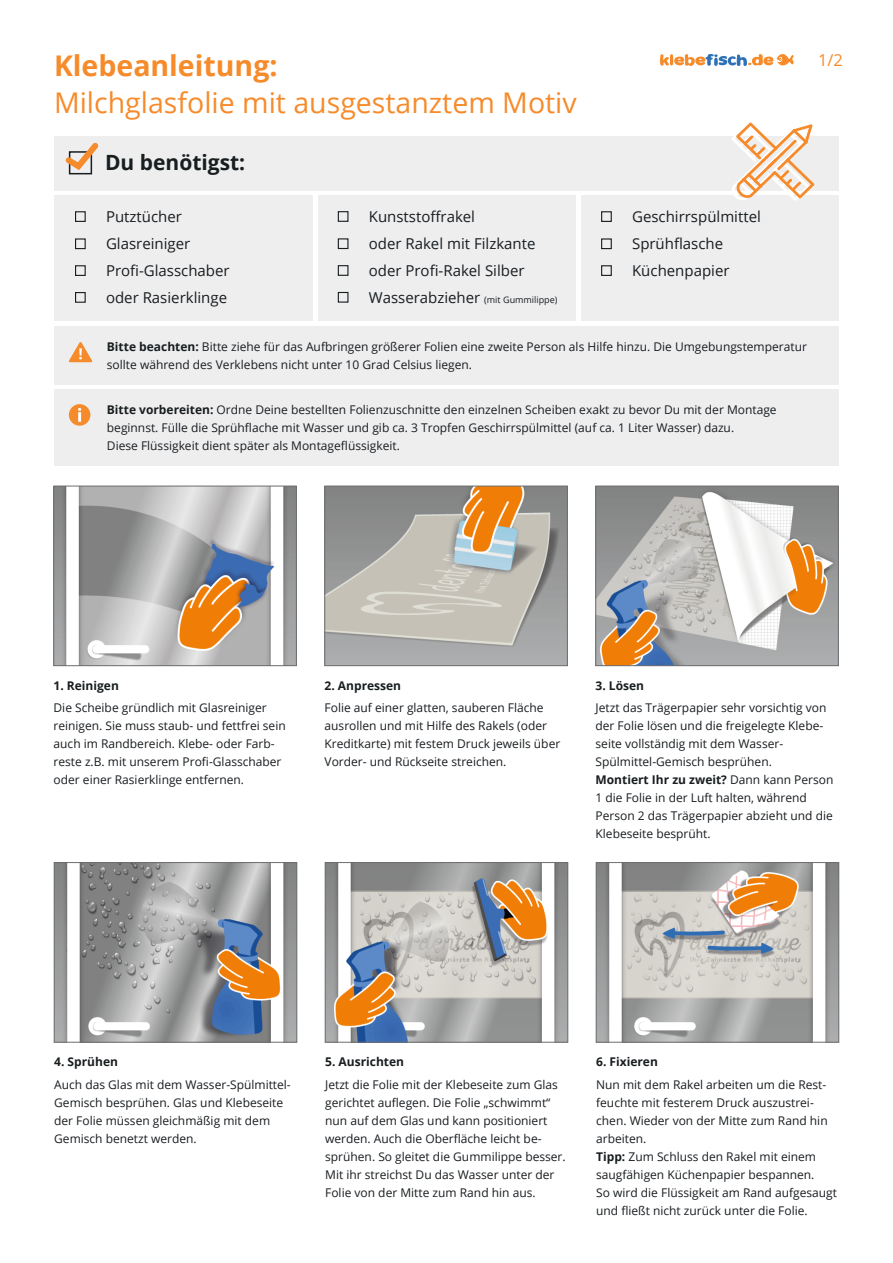
<style>
.page{position:relative;width:893px;height:1263px;background:#fff}
.page>*{position:absolute;margin:0;border:0;box-sizing:border-box;transform-origin:0 0}
.t1{font:28.5px "Open Sans";color:#f68b2b}
.t2{font:700 28.5px "Open Sans";color:#f68b2b}
.t3{font:700 21px "Open Sans";color:#181d20}
.t4{font:16.5px "Open Sans";color:#f68b2b}
.t5{font:15px/27px "Open Sans";color:#181d20}
.t6{font:12px/18px "Open Sans";color:#181d20}
.t7{font:700 12px "Open Sans";color:#181d20}
.t8{font:9px "Open Sans";color:#181d20}
.s1{font-size:15px}
.s2{font-weight:700}
</style>
<div class="page">
<div style="left:54px;top:326px;width:785px;height:58px;background:#eeeeef"></div>
<div style="left:54px;top:389px;width:785px;height:77px;background:#eeeeef"></div>
<div style="left:54px;top:195px;width:259px;height:125px;background:#eeeeef"></div>
<div style="left:318px;top:195px;width:258px;height:125px;background:#eeeeef"></div>
<div style="left:581px;top:195px;width:257px;height:125px;background:#eeeeef"></div>
<div style="left:54px;top:136px;width:785px;height:54px;background:#eeeeef"></div>
<img style="left:56px;top:488px;width:239px;height:176px">
<div style="left:54px;top:486px;width:243px;height:180px;border:1px solid #6c6d70"></div>
<img style="left:56px;top:864px;width:239px;height:176px">
<div style="left:54px;top:862px;width:243px;height:180px;border:1px solid #6c6d70"></div>
<img style="left:327px;top:488px;width:239px;height:176px">
<div style="left:325px;top:486px;width:243px;height:180px;border:1px solid #6c6d70"></div>
<img style="left:327px;top:864px;width:239px;height:176px">
<div style="left:325px;top:862px;width:243px;height:180px;border:1px solid #6c6d70"></div>
<img style="left:598px;top:488px;width:238px;height:176px">
<div style="left:596px;top:486px;width:242px;height:180px;border:1px solid #6c6d70"></div>
<img style="left:598px;top:864px;width:239px;height:176px">
<div style="left:596px;top:862px;width:243px;height:180px;border:1px solid #6c6d70"></div>
<svg style="left:65px;top:142px;width:34px;height:32px"></svg>
<div style="left:75px;top:211px;width:11px;height:11px;border:1px solid #181d20"></div>
<div style="left:601px;top:211px;width:11px;height:11px;border:1px solid #181d20"></div>
<div style="left:338px;top:211px;width:10px;height:11px;border:1px solid #181d20"></div>
<div style="left:75px;top:238px;width:11px;height:11px;border:1px solid #181d20"></div>
<div style="left:601px;top:238px;width:11px;height:11px;border:1px solid #181d20"></div>
<div style="left:338px;top:238px;width:10px;height:11px;border:1px solid #181d20"></div>
<div style="left:75px;top:265px;width:11px;height:11px;border:1px solid #181d20"></div>
<div style="left:601px;top:265px;width:11px;height:11px;border:1px solid #181d20"></div>
<div style="left:338px;top:265px;width:10px;height:11px;border:1px solid #181d20"></div>
<div style="left:75px;top:292px;width:11px;height:11px;border:1px solid #181d20"></div>
<div style="left:338px;top:292px;width:10px;height:11px;border:1px solid #181d20"></div>
<svg style="left:660px;top:54px;width:134px;height:12px"></svg>
<div style="left:69px;top:404px;width:21px;height:22px;background:#f68b2b;border-radius:50%"></div>
<svg style="left:78px;top:408px;width:3px;height:14px"></svg>
<svg style="left:69px;top:342px;width:24px;height:20px"></svg>
<svg style="left:730px;top:123px;width:84px;height:77px"></svg>
<h1 class="t2" style="left:54px;top:45px;width:225px">Klebeanleitung:</h1>
<h1 class="t1" style="left:54px;top:83px;width:524px">Milchglasfolie mit ausgestanztem Motiv</h1>
<h2 class="t3" style="left:105px;top:148px;width:142px">Du benötigst:</h2>
<p class="t5" style="left:106px;top:203px;width:125px">Putztücher<br>Glasreiniger<br>Profi-Glasschaber oder Rasierklinge</p>
<p class="t5" style="left:632px;top:203px;width:130px">Geschirrspülmittel<br>Sprühflasche<br>Küchenpapier</p>
<p class="t5" style="left:369px;top:202px;width:168px">Kunststoffrakel<br>oder Rakel mit Filzkante oder Profi-Rakel Silber</p>
<p class="t8" style="left:369px;top:293px;width:190px"><span class="s1">Wasserabzieher</span> (mit Gummilippe)</p>
<h3 class="t4" style="left:818px;top:48px;width:26px">1/2</h3>
<p class="t6" style="left:107px;top:337px;width:701px"><span class="s2">Bitte beachten:</span> Bitte ziehe für das Aufbringen größerer Folien eine zweite Person als Hilfe hinzu. Die Umgebungstemperatur sollte während des Verklebens nicht unter 10 Grad Celsius liegen.</p>
<p class="t6" style="left:107px;top:400px;width:671px"><span class="s2">Bitte vorbereiten:</span> Ordne Deine bestellten Folienzuschnitte den einzelnen Scheiben exakt zu bevor Du mit der Montage beginnst. Fülle die Sprühflache mit Wasser und gib ca. 3 Tropfen Geschirrspülmittel (auf ca. 1 Liter Wasser) dazu.<br>Diese Flüssigkeit dient später als Montageflüssigkeit.</p>
<p class="t7" style="left:54px;top:677px;width:67px">1. Reinigen</p>
<p class="t6" style="left:54px;top:698px;width:234px">Die Scheibe gründlich mit Glasreiniger reinigen. Sie muss staub- und fettfrei sein auch im Randbereich. Klebe- oder Farb&shy;reste z.B. mit unserem Profi-Glasschaber oder einer Rasierklinge entfernen.</p>
<p class="t7" style="left:325px;top:677px;width:78px">2. Anpressen</p>
<p class="t6" style="left:325px;top:698px;width:237px">Folie auf einer glatten, sauberen Fläche ausrollen und mit Hilfe des Rakels (oder Kreditkarte) mit festem Druck jeweils über Vorder- und Rückseite streichen.</p>
<p class="t7" style="left:595px;top:677px;width:50px">3. Lösen</p>
<p class="t6" style="left:596px;top:698px;width:239px">Jetzt das Trägerpapier sehr vorsichtig von der Folie lösen und die freigelegte Klebe&shy;seite vollständig mit dem Wasser-Spülmittel-Gemisch besprühen.<br><span class="s2">Montiert Ihr zu zweit?</span> Dann kann Person 1 die Folie in der Luft halten, während Person 2 das Trägerpapier abzieht und die Klebeseite besprüht.</p>
<p class="t7" style="left:54px;top:1053px;width:65px">4. Sprühen</p>
<p class="t6" style="left:54px;top:1075px;width:238px">Auch das Glas mit dem Wasser-Spülmittel-Gemisch besprühen. Glas und Klebeseite der Folie müssen gleichmäßig mit dem Gemisch benetzt werden.</p>
<p class="t7" style="left:325px;top:1053px;width:80px">5. Ausrichten</p>
<p class="t6" style="left:325px;top:1075px;width:242px">Jetzt die Folie mit der Klebeseite zum Glas gerichtet auflegen. Die Folie „schwimmt“ nun auf dem Glas und kann positioniert werden. Auch die Oberfläche leicht be&shy;sprühen. So gleitet die Gummilippe besser.<br>Mit ihr streichst Du das Wasser unter der Folie von der Mitte zum Rand hin aus.</p>
<p class="t7" style="left:596px;top:1053px;width:63px">6. Fixieren</p>
<p class="t6" style="left:596px;top:1075px;width:242px">Nun mit dem Rakel arbeiten um die Rest&shy;feuchte mit festerem Druck auszustrei&shy;chen. Wieder von der Mitte zum Rand hin arbeiten.<br><span class="s2">Tipp:</span> Zum Schluss den Rakel mit einem saugfähigen Küchenpapier bespannen.<br>So wird die Flüssigkeit am Rand aufgesaugt und fließt nicht zurück unter die Folie.</p>
</div>
